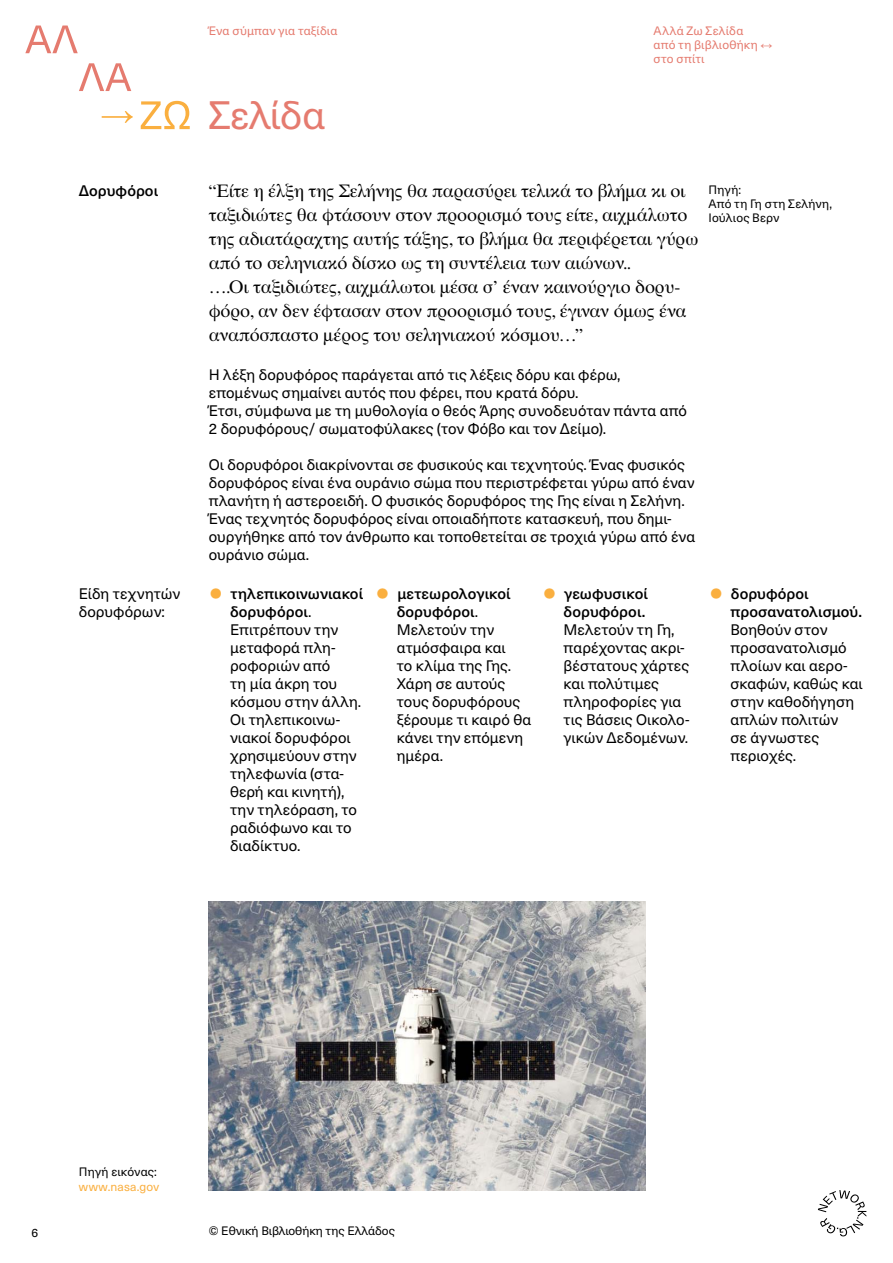
<style>
.page{position:relative;width:893px;height:1263px;background:#fff}
.page>*{position:absolute;margin:0;border:0;box-sizing:border-box;transform-origin:0 0}
.t1{font:39px "Neue Haas Unica W1 G";letter-spacing:-.015em;color:#e57b6f}
.t2{font:18px/24px "NLG Times New";letter-spacing:-.01em;color:#000}
.t3{font:15px/18px "Neue Haas Unica W1 G";letter-spacing:.005em;color:#000}
.t4{font:500 15px/18px "Neue Haas Unica W1 G";letter-spacing:.005em;color:#000}
.t5{font:12px/14.4px "Neue Haas Unica W1 G";letter-spacing:.005em;color:#000}
.t6{font:12px/14.4px "Neue Haas Unica W1 G";letter-spacing:.015em;color:#e57b6f}
.t7{font:12px "Neue Haas Unica W1 G";letter-spacing:.01em;color:#faaf3f}
.s1{font-weight:500}
</style>
<div class="page">
<svg style="left:818px;top:1190px;width:48px;height:46px"></svg>
<svg style="left:25px;top:26px;width:53px;height:27px"></svg>
<svg style="left:79px;top:63px;width:52px;height:28px"></svg>
<svg style="left:102px;top:111px;width:31px;height:12px"></svg>
<svg style="left:141px;top:101px;width:49px;height:28px"></svg>
<img style="left:209px;top:902px;width:436px;height:288px">
<p class="t4" style="left:79px;top:181px;width:81px">Δορυφόροι</p>
<p class="t3" style="left:79px;top:584px;width:103px">Είδη τεχνητών δορυφόρων:</p>
<p class="t6" style="left:209px;top:23px;width:130px">Ένα σύμπαν για ταξίδια</p>
<h1 class="t1" style="left:209px;top:86px;width:118px">Σελίδα</h1>
<p class="t6" style="left:654px;top:23px;width:106px">Αλλά Ζω Σελίδα από τη βιβλιοθήκη στο σπίτι</p>
<p class="t2" style="left:209px;top:177px;width:491px">“Είτε η έλξη της Σελήνης θα παρασύρει τελικά το βλήμα κι οι ταξιδιώτες θα φτάσουν στον προορισμό τους είτε, αιχμάλωτο της αδιατάραχτης αυτής τάξης, το βλήμα θα περιφέρεται γύρω από το σεληνιακό δίσκο ως τη συντέλεια των αιώνων..<br>….Οι ταξιδιώτες, αιχμάλωτοι μέσα σ’ έναν καινούργιο δορυ&shy;φόρο, αν δεν έφτασαν στον προορισμό τους, έγιναν όμως ένα αναπόσπαστο μέρος του σεληνιακού κόσμου…”</p>
<p class="t5" style="left:709px;top:181px;width:125px">Πηγή:<br>Από τη Γη στη Σελήνη,<br>Ιούλιος Βερν</p>
<p class="t3" style="left:209px;top:365px;width:480px">Η λέξη δορυφόρος παράγεται από τις λέξεις δόρυ και φέρω, επομένως σημαίνει αυτός που φέρει, που κρατά δόρυ.<br>Έτσι, σύμφωνα με τη μυθολογία ο θεός Άρης συνοδευόταν πάντα από 2 δορυφόρους/ σωματοφύλακες (τον Φόβο και τον Δείμο).</p>
<p class="t3" style="left:209px;top:455px;width:488px">Οι δορυφόροι διακρίνονται σε φυσικούς και τεχνητούς. Ένας φυσικός δορυφόρος είναι ένα ουράνιο σώμα που περιστρέφεται γύρω από έναν πλανήτη ή αστεροειδή. Ο φυσικός δορυφόρος της Γης είναι η Σελήνη.<br>Ένας τεχνητός δορυφόρος είναι οποιαδήποτε κατασκευή, που δημι&shy;ουργήθηκε από τον άνθρωπο και τοποθετείται σε τροχιά γύρω από ένα ουράνιο σώμα.</p>
<p class="t3" style="left:230px;top:584px;width:135px"><span class="s1">τηλεπικοινωνιακοί δορυφόροι</span>.<br>Επιτρέπουν την μεταφορά πλη&shy;ροφοριών από<br>τη μία άκρη του κόσμου στην άλλη.<br>Οι τηλεπικοινω&shy;νιακοί δορυφόροι χρησιμεύουν στην τηλεφωνία (στα&shy;θερή και κινητή), την τηλεόραση, το ραδιόφωνο και το διαδίκτυο.</p>
<p class="t3" style="left:397px;top:584px;width:136px"><span class="s1">μετεωρολογικοί δορυφόροι</span>.<br>Μελετούν την ατμόσφαιρα και<br>το κλίμα της Γης.<br>Χάρη σε αυτούς τους δορυφόρους ξέρουμε τι καιρό θα κάνει την επόμενη ημέρα.</p>
<p class="t4" style="left:564px;top:584px;width:86px">γεωφυσικοί δορυφόροι.</p>
<p class="t3" style="left:564px;top:620px;width:127px">Μελετούν τη Γη, παρέχοντας ακρι&shy;βέστατους χάρτες και πολύτιμες πληροφορίες για τις Βάσεις Οικολο&shy;γικών Δεδομένων.</p>
<p class="t4" style="left:730px;top:584px;width:133px">δορυφόροι προσανατολισμού.</p>
<p class="t3" style="left:730px;top:620px;width:134px">Βοηθούν στον προσανατολισμό πλοίων και αερο&shy;σκαφών, καθώς και στην καθοδήγηση απλών πολιτών<br>σε άγνωστες περιοχές.</p>
<p class="t5" style="left:79px;top:1164px;width:79px">Πηγή εικόνας:</p>
<p class="t7" style="left:79px;top:1178px;width:82px">www.nasa.gov</p>
<p class="t5" style="left:31px;top:1225px;width:8px">6</p>
<p class="t5" style="left:209px;top:1222px;width:188px">© Εθνική Βιβλιοθήκη της Ελλάδος</p>
</div>
